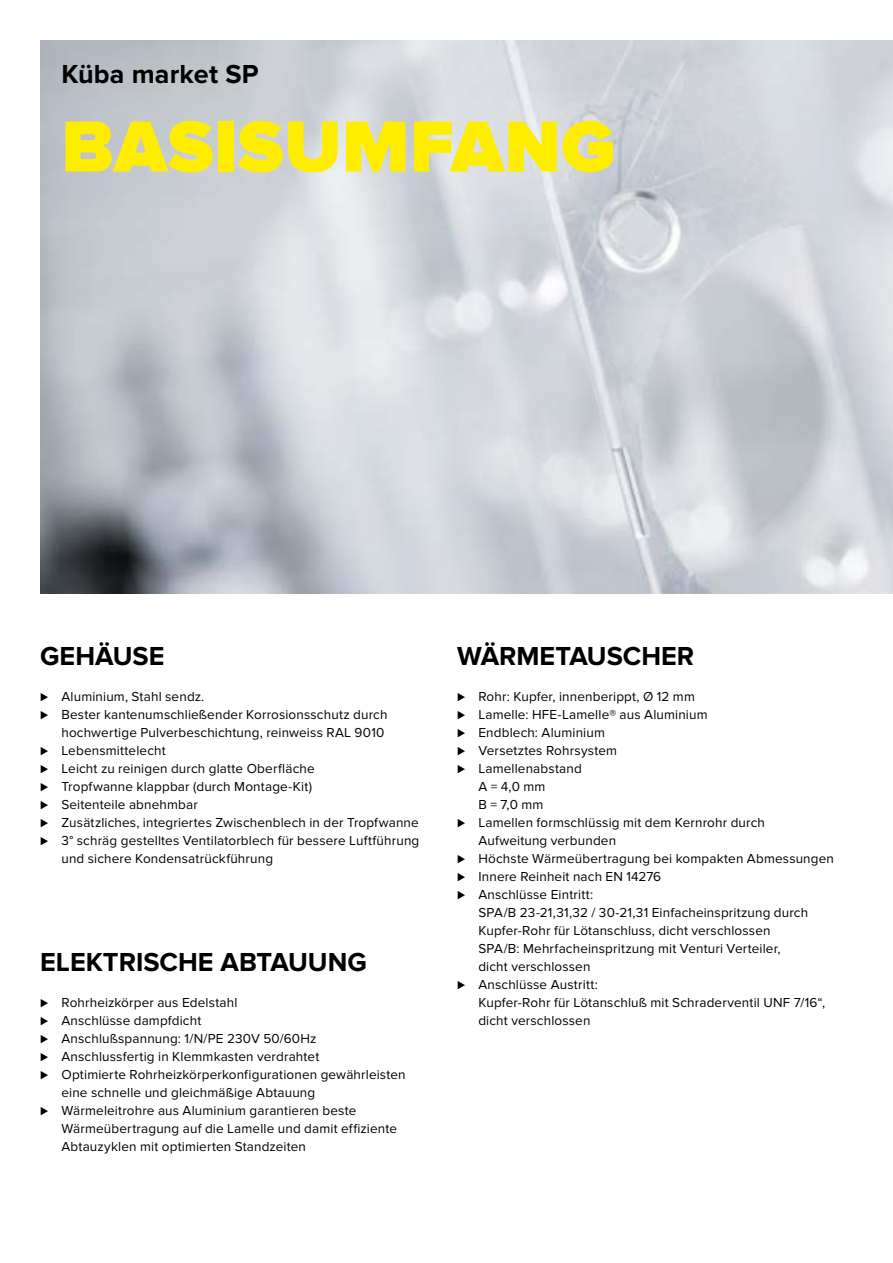
<style>
.page{position:relative;width:893px;height:1263px;background:#fff}
.page>*{position:absolute;margin:0;border:0;box-sizing:border-box;transform-origin:0 0}
.t1{font:900 75px "Proxima Nova";letter-spacing:.005em;color:#ffed00}
.t2{font:700 27px "Proxima Nova";color:#000}
.t3{font:13.5px "Proxima Nova";letter-spacing:.01em;color:#000}
</style>
<div class="page">
<img style="left:40px;top:40px;width:853px;height:553px">
<h2 class="t2" style="left:61px;top:58px;width:199px">Küba market SP</h2>
<h1 class="t1" style="left:61px;top:103px;width:556px">BASISUMFANG</h1>
<h2 class="t2" style="left:40px;top:640px;width:126px">GEHÄUSE</h2>
<h2 class="t2" style="left:457px;top:640px;width:239px">WÄRMETAUSCHER</h2>
<p class="t3" style="left:40px;top:688px;width:166px">⊲ Aluminium, Stahl sendz.</p>
<p class="t3" style="left:40px;top:706px;width:349px">⊲ Bester kantenumschließender Korrosionsschutz durch</p>
<p class="t3" style="left:61px;top:724px;width:325px">hochwertige Pulverbeschichtung, reinweiss RAL 9010</p>
<p class="t3" style="left:40px;top:742px;width:127px">⊲ Lebensmittelecht</p>
<p class="t3" style="left:40px;top:760px;width:276px">⊲ Leicht zu reinigen durch glatte Oberfläche</p>
<p class="t3" style="left:40px;top:778px;width:273px">⊲ Tropfwanne klappbar (durch Montage-Kit)</p>
<p class="t3" style="left:40px;top:796px;width:159px">⊲ Seitenteile abnehmbar</p>
<p class="t3" style="left:40px;top:814px;width:380px">⊲ Zusätzliches, integriertes Zwischenblech in der Tropfwanne</p>
<p class="t3" style="left:40px;top:832px;width:381px">⊲ 3° schräg gestelltes Ventilatorblech für bessere Luftführung</p>
<p class="t3" style="left:61px;top:850px;width:213px">und sichere Kondensatrückführung</p>
<h2 class="t2" style="left:40px;top:946px;width:328px">ELEKTRISCHE ABTAUUNG</h2>
<p class="t3" style="left:40px;top:994px;width:199px">⊲ Rohrheizkörper aus Edelstahl</p>
<p class="t3" style="left:40px;top:1012px;width:163px">⊲ Anschlüsse dampfdicht</p>
<p class="t3" style="left:40px;top:1030px;width:278px">⊲ Anschlußspannung: 1/N/PE 230V 50/60Hz</p>
<p class="t3" style="left:40px;top:1048px;width:281px">⊲ Anschlussfertig in Klemmkasten verdrahtet</p>
<p class="t3" style="left:40px;top:1066px;width:367px">⊲ Optimierte Rohrheizkörperkonfigurationen gewährleisten</p>
<p class="t3" style="left:61px;top:1084px;width:255px">eine schnelle und gleichmäßige Abtauung</p>
<p class="t3" style="left:40px;top:1102px;width:318px">⊲ Wärmeleitrohre aus Aluminium garantieren beste</p>
<p class="t3" style="left:61px;top:1120px;width:337px">Wärmeübertragung auf die Lamelle und damit effiziente</p>
<p class="t3" style="left:61px;top:1138px;width:246px">Abtauzyklen mit optimierten Standzeiten</p>
<p class="t3" style="left:457px;top:688px;width:239px">⊲ Rohr: Kupfer, innenberippt, Ø 12 mm</p>
<p class="t3" style="left:457px;top:706px;width:252px">⊲ Lamelle: HFE-Lamelle® aus Aluminium</p>
<p class="t3" style="left:457px;top:724px;width:149px">⊲ Endblech: Aluminium</p>
<p class="t3" style="left:457px;top:742px;width:162px">⊲ Versetztes Rohrsystem</p>
<p class="t3" style="left:457px;top:760px;width:126px">⊲ Lamellenabstand</p>
<p class="t3" style="left:478px;top:778px;width:69px">A = 4,0 mm</p>
<p class="t3" style="left:478px;top:796px;width:67px">B = 7,0 mm</p>
<p class="t3" style="left:457px;top:814px;width:309px">⊲ Lamellen formschlüssig mit dem Kernrohr durch</p>
<p class="t3" style="left:478px;top:832px;width:139px">Aufweitung verbunden</p>
<p class="t3" style="left:457px;top:850px;width:378px">⊲ Höchste Wärmeübertragung bei kompakten Abmessungen</p>
<p class="t3" style="left:457px;top:868px;width:206px">⊲ Innere Reinheit nach EN 14276</p>
<p class="t3" style="left:457px;top:886px;width:138px">⊲ Anschlüsse Eintritt:</p>
<p class="t3" style="left:478px;top:904px;width:331px">SPA/B 23-21,31,32 / 30-21,31 Einfacheinspritzung durch</p>
<p class="t3" style="left:478px;top:922px;width:294px">Kupfer-Rohr für Lötanschluss, dicht verschlossen</p>
<p class="t3" style="left:478px;top:940px;width:304px">SPA/B: Mehrfacheinspritzung mit Venturi Verteiler,</p>
<p class="t3" style="left:478px;top:958px;width:114px">dicht verschlossen</p>
<p class="t3" style="left:457px;top:976px;width:142px">⊲ Anschlüsse Austritt:</p>
<p class="t3" style="left:478px;top:994px;width:348px">Kupfer-Rohr für Lötanschluß mit Schraderventil UNF 7/16“,</p>
<p class="t3" style="left:478px;top:1012px;width:114px">dicht verschlossen</p>
</div>
